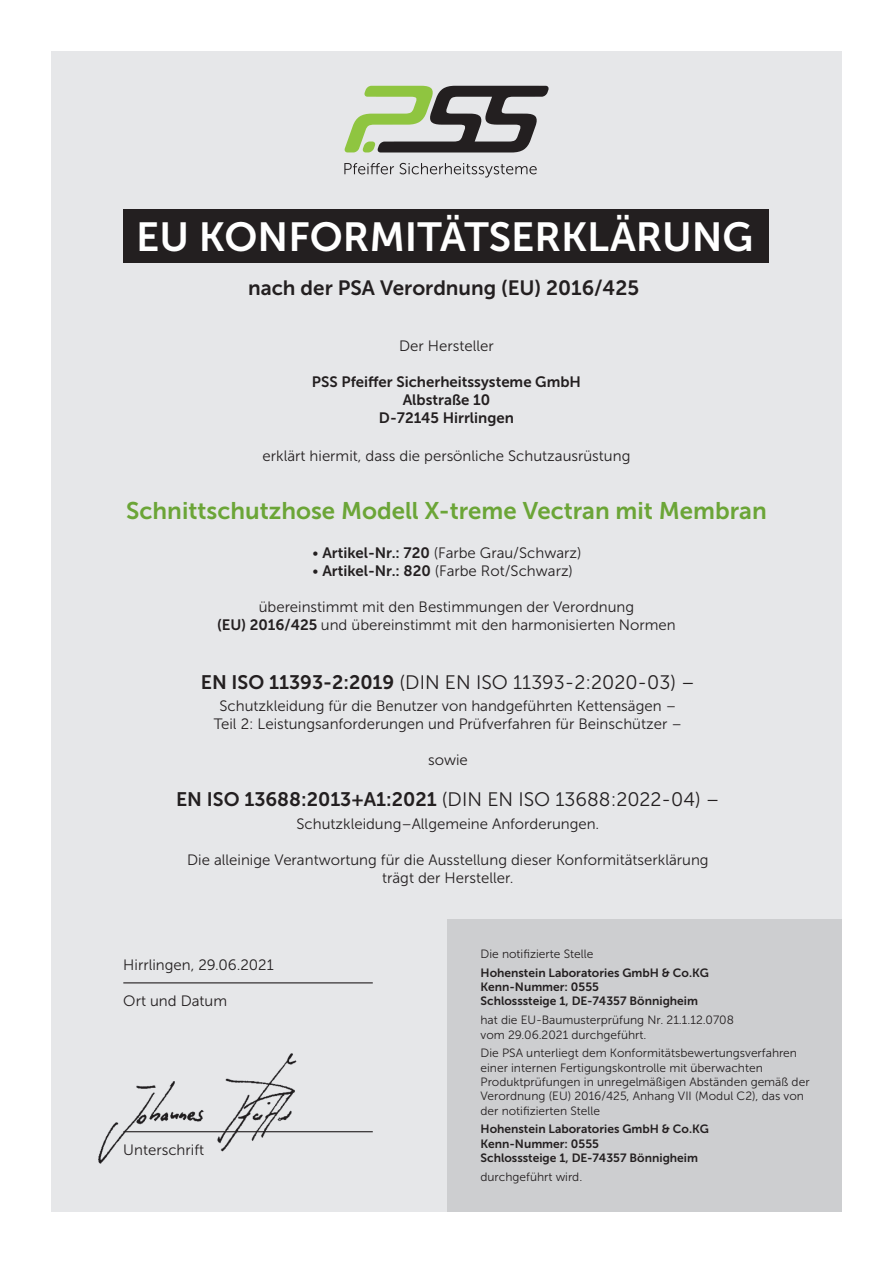
<style>
.page{position:relative;width:893px;height:1263px;background:#fff}
.page>*{position:absolute;margin:0;border:0;box-sizing:border-box;transform-origin:0 0}
.t1{font:40.5px "Museo Sans 700";color:#fff}
.Fließtext{font:24px "Museo Sans 700";color:#6ba537}
.t2{font:20.7px "Museo Sans 700";color:#231f20}
.Fließtext-2{font:19.5px "Museo Sans 300";color:#231f20}
.Fließtext-3{font:15px/18px "Museo Sans 300";color:#231f20;text-align:center}
.Fließtext-4{font:15px "Museo Sans 700";color:#231f20}
.Fließtext-5{font:12px/14.4px "Museo Sans 300";color:#231f20}
.Fließtext-6{font:12px/14.4px "Museo Sans 700";color:#231f20}
.s1{font-family:"Museo Sans 700"}
</style>
<div class="page">
<div style="left:51px;top:51px;width:791px;height:1161px;background:#e6e7e9"></div>
<div style="left:124px;top:209px;width:645px;height:53px;background:#231f20"></div>
<svg style="left:344px;top:163px;width:193px;height:15px"></svg>
<svg style="left:344px;top:86px;width:205px;height:66px"></svg>
<img style="left:98px;top:1053px;width:236px;height:111px">
<div style="left:448px;top:919px;width:394px;height:293px;background:#cdced0"></div>
<hr style="left:123px;top:1131px;width:250px;height:1px;background:#231f20">
<hr style="left:123px;top:982px;width:250px;height:1px;background:#231f20">
<p class="t1" style="left:136px;top:214px;width:619px">EU KONFORMITÄTSERKLÄRUNG</p>
<p class="t2" style="left:248px;top:277px;width:393px">nach der PSA Verordnung (EU) 2016/425</p>
<p class="Fließtext-3" style="left:399px;top:337px;width:96px">Der Hersteller</p>
<p class="Fließtext-4" style="left:312px;top:374px;width:270px">PSS Pfeiffer Sicherheitssysteme GmbH</p>
<p class="Fließtext-4" style="left:403px;top:392px;width:89px">Albstraße 10</p>
<p class="Fließtext-4" style="left:379px;top:410px;width:136px">D-72145 Hirrlingen</p>
<p class="Fließtext-3" style="left:263px;top:447px;width:369px">erklärt hiermit, dass die persönliche Schutzausrüstung</p>
<p class="Fließtext" style="left:126px;top:497px;width:642px">Schnittschutzhose Modell X-treme Vectran mit Membran</p>
<p class="Fließtext-3" style="left:312px;top:544px;width:271px">• <span class="s1">Artikel-Nr.: 720</span> (Farbe Grau/Schwarz)</p>
<p class="Fließtext-3" style="left:312px;top:562px;width:262px">• <span class="s1">Artikel-Nr.: 820</span> (Farbe Rot/Schwarz)</p>
<p class="Fließtext-3" style="left:259px;top:598px;width:377px">übereinstimmt mit den Bestimmungen der Verordnung</p>
<p class="Fließtext-3" style="left:217px;top:616px;width:460px"><span class="s1">(EU) 2016/425</span> und übereinstimmt mit den harmonisierten Normen</p>
<p class="Fließtext-2" style="left:201px;top:671px;width:496px"><span class="s1">EN ISO 11393-2:2019</span> (DIN EN ISO 11393-2:2020-03) –</p>
<p class="Fließtext-3" style="left:214px;top:697px;width:470px">Schutzkleidung für die Benutzer von handgeführten Kettensägen –<br>Teil 2: Leistungsanforderungen und Prüfverfahren für Beinschützer –</p>
<p class="Fließtext-3" style="left:428px;top:751px;width:41px">sowie</p>
<p class="Fließtext-2" style="left:176px;top:789px;width:545px"><span class="s1">EN ISO 13688:2013+A1:2021</span> (DIN EN ISO 13688:2022-04) –</p>
<p class="Fließtext-3" style="left:296px;top:814px;width:304px">Schutzkleidung–Allgemeine Anforderungen.</p>
<p class="Fließtext-3" style="left:187px;top:850px;width:523px">Die alleinige Verantwortung für die Ausstellung dieser Konformitätserklärung trägt der Hersteller.</p>
<p class="Fließtext-3" style="left:123px;top:956px;width:152px">Hirrlingen, 29.06.2021</p>
<p class="Fließtext-3" style="left:123px;top:992px;width:105px">Ort und Datum</p>
<p class="Fließtext-3" style="left:123px;top:1141px;width:82px">Unterschrift</p>
<p class="Fließtext-5" style="left:480px;top:947px;width:114px">Die notifizierte Stelle</p>
<p class="Fließtext-6" style="left:480px;top:965px;width:230px">Hohenstein Laboratories GmbH &amp; Co.KG<br>Kenn-Nummer: 0555<br>Schlosssteige 1, DE-74357 Bönnigheim</p>
<p class="Fließtext-5" style="left:480px;top:1013px;width:255px">hat die EU-Baumusterprüfung Nr. 21.1.12.0708 vom 29.06.2021 durchgeführt.</p>
<p class="Fließtext-5" style="left:480px;top:1046px;width:331px">Die PSA unterliegt dem Konformitätsbewertungsverfahren einer internen Fertigungskontrolle mit überwachten Produktprüfungen in unregelmäßigen Abständen gemäß der Verordnung (EU) 2016/425, Anhang VII (Modul C2), das von der notifizierten Stelle</p>
<p class="Fließtext-6" style="left:480px;top:1122px;width:230px">Hohenstein Laboratories GmbH &amp; Co.KG<br>Kenn-Nummer: 0555<br>Schlosssteige 1, DE-74357 Bönnigheim</p>
<p class="Fließtext-5" style="left:480px;top:1170px;width:103px">durchgeführt wird.</p>
</div>
